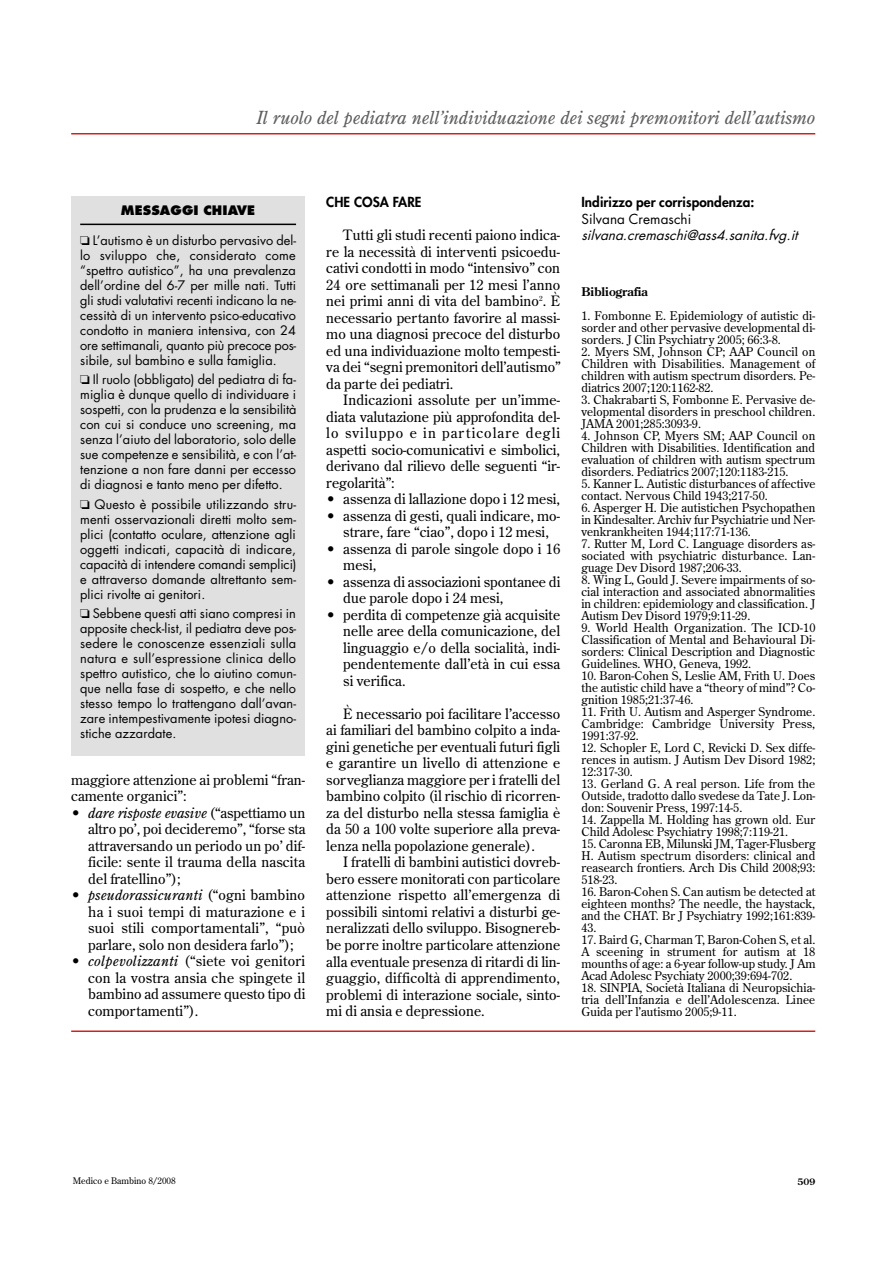
<style>
.page{position:relative;width:891px;height:1262px;background:#fff}
.page>*{position:absolute;margin:0;border:0;box-sizing:border-box;transform-origin:0 0}
.t1{font:italic 18px "Century Old Style";color:#5e5e5e}
.t2{font:14.25px/16.5px "Century Old Style";letter-spacing:.005em;color:#000;text-align:justify}
.t3{font:800 13.5px "Futura";letter-spacing:.005em;color:#000}
.t4{font:italic 13.5px "Futura";color:#000}
.t5{font:13.5px "Futura";letter-spacing:.005em;color:#000}
.t6{font:12.75px/15px "Futura";letter-spacing:.005em;color:#000;text-align:justify}
.t7{font:800 12.75px "Futura";letter-spacing:.01em;color:#000}
.t8{font:12px/12px "Century Old Style";letter-spacing:.005em;color:#000;text-align:justify}
.t9{font:700 12px "Century Old Style";letter-spacing:.005em;color:#000}
.t10{font:9px "Century Old Style";color:#000}
.t11{font:700 9px "Century Old Style";color:#000}
.s1{font-style:italic}
</style>
<div class="page">
<hr style="left:71px;top:133px;width:744px;height:1px;background:#d51f1b">
<div style="left:71px;top:196px;width:234px;height:559px;background:#dfe0df"></div>
<hr style="left:80px;top:224px;width:216px;height:1px;background:#000">
<hr style="left:71px;top:1030px;width:744px;height:2px;background:#d51f1b">
<h1 class="t1" style="left:256px;top:111px;width:561px">Il ruolo del pediatra nell’individuazione dei segni premonitori dell’autismo</h1>
<p class="t7" style="left:121px;top:205px;width:136px">MESSAGGI CHIAVE</p>
<p class="t6" style="left:80px;top:234px;width:217px">❏ L’autismo è un disturbo pervasivo del&shy;lo sviluppo che, considerato come “spettro autistico”, ha una prevalenza dell’ordine del 6-7 per mille nati. Tutti gli studi valutativi recenti indicano la ne&shy;cessità di un intervento psico-educativo condotto in maniera intensiva, con 24 ore settimanali, quanto più precoce pos&shy;sibile, sul bambino e sulla famiglia.</p>
<p class="t6" style="left:80px;top:373px;width:218px">❏ Il ruolo (obbligato) del pediatra di fa&shy;miglia è dunque quello di individuare i sospetti, con la prudenza e la sensibilità con cui si conduce uno screening, ma senza l’aiuto del laboratorio, solo delle sue competenze e sensibilità, e con l’at&shy;tenzione a non fare danni per eccesso di diagnosi e tanto meno per difetto.</p>
<p class="t6" style="left:80px;top:497px;width:218px">❏ Questo è possibile utilizzando stru&shy;menti osservazionali diretti molto sem&shy;plici (contatto oculare, attenzione agli oggetti indicati, capacità di indicare, capacità di intendere comandi semplici) e attraverso domande altrettanto sem&shy;plici rivolte ai genitori.</p>
<p class="t6" style="left:80px;top:607px;width:217px">❏ Sebbene questi atti siano compresi in apposite check-list, il pediatra deve pos&shy;sedere le conoscenze essenziali sulla natura e sull’espressione clinica dello spettro autistico, che lo aiutino comun&shy;que nella fase di sospetto, e che nello stesso tempo lo trattengano dall’avan&shy;zare intempestivamente ipotesi diagno&shy;stiche azzardate.</p>
<p class="t2" style="left:71px;top:772px;width:235px">maggiore attenzione ai problemi “fran&shy;camente organici”:</p>
<p class="t2" style="left:88px;top:805px;width:219px;text-indent:-17px">• <span class="s1">dare risposte evasive</span> (“aspettiamo un altro po’, poi decideremo”, “forse sta attraversando un periodo un po’ dif&shy;ficile: sente il trauma della nascita del fratellino”);</p>
<p class="t2" style="left:88px;top:887px;width:218px;text-indent:-17px">• <span class="s1">pseudorassicuranti</span> (“ogni bambino ha i suoi tempi di maturazione e i suoi stili comportamentali”, “può parlare, solo non desidera farlo”);</p>
<p class="t2" style="left:88px;top:953px;width:219px;text-indent:-17px">• <span class="s1">colpevolizzanti</span> (“siete voi genitori con la vostra ansia che spingete il bambino ad assumere questo tipo di comportamenti”).</p>
<p class="t3" style="left:326px;top:196px;width:97px">CHE COSA FARE</p>
<p class="t2" style="left:326px;top:228px;width:236px;text-indent:17px">Tutti gli studi recenti paiono indica&shy;re la necessità di interventi psicoedu&shy;cativi condotti in modo “intensivo” con 24 ore settimanali per 12 mesi l’anno nei primi anni di vita del bambino<sup>2</sup>. È necessario pertanto favorire al massi&shy;mo una diagnosi precoce del disturbo ed una individuazione molto tempesti&shy;va dei “segni premonitori dell’autismo” da parte dei pediatri.</p>
<p class="t2" style="left:326px;top:393px;width:235px;text-indent:17px">Indicazioni assolute per un’imme&shy;diata valutazione più approfondita del&shy;lo sviluppo e in particolare degli aspetti socio-comunicativi e simbolici, derivano dal rilievo delle seguenti “ir&shy;regolarità”:</p>
<p class="t2" style="left:326px;top:492px;width:235px">• assenza di lallazione dopo i 12 mesi,</p>
<p class="t2" style="left:326px;top:508px;width:235px;text-align:center">• assenza di gesti, quali indicare, mo&shy;strare, fare “ciao”, dopo i 12 mesi,</p>
<p class="t2" style="left:343px;top:541px;width:218px;text-indent:-17px">• assenza di parole singole dopo i 16 mesi,</p>
<p class="t2" style="left:343px;top:574px;width:219px;text-indent:-17px">• assenza di associazioni spontanee di due parole dopo i 24 mesi,</p>
<p class="t2" style="left:343px;top:607px;width:218px;text-indent:-17px">• perdita di competenze già acquisite nelle aree della comunicazione, del linguaggio e/o della socialità, indi&shy;pendentemente dall’età in cui essa si verifica.</p>
<p class="t2" style="left:326px;top:706px;width:235px;text-indent:17px">È necessario poi facilitare l’accesso ai familiari del bambino colpito a inda&shy;gini genetiche per eventuali futuri figli e garantire un livello di attenzione e sorveglianza maggiore per i fratelli del bambino colpito (il rischio di ricorren&shy;za del disturbo nella stessa famiglia è da 50 a 100 volte superiore alla preva&shy;lenza nella popolazione generale).</p>
<p class="t2" style="left:326px;top:855px;width:236px;text-indent:17px">I fratelli di bambini autistici dovreb&shy;bero essere monitorati con particolare attenzione rispetto all’emergenza di possibili sintomi relativi a disturbi ge&shy;neralizzati dello sviluppo. Bisognereb&shy;be porre inoltre particolare attenzione alla eventuale presenza di ritardi di lin&shy;guaggio, difficoltà di apprendimento, problemi di interazione sociale, sinto&shy;mi di ansia e depressione.</p>
<p class="t3" style="left:581px;top:196px;width:174px">Indirizzo per corrispondenza:</p>
<p class="t5" style="left:581px;top:212px;width:111px">Silvana Cremaschi</p>
<p class="t4" style="left:581px;top:229px;width:221px">silvana.cremaschi@ass4.sanita.fvg.it</p>
<p class="t9" style="left:581px;top:286px;width:68px">Bibliografia</p>
<p class="t8" style="left:581px;top:310px;width:235px">1. Fombonne E. Epidemiology of autistic di&shy;sorder and other pervasive developmental di&shy;sorders. J Clin Psychiatry 2005; 66:3-8.</p>
<p class="t8" style="left:581px;top:346px;width:235px">2. Myers SM, Johnson CP; AAP Council on Children with Disabilities. Management of children with autism spectrum disorders. Pe&shy;diatrics 2007;120:1162-82.</p>
<p class="t8" style="left:581px;top:394px;width:235px">3. Chakrabarti S, Fombonne E. Pervasive de&shy;velopmental disorders in preschool children.<br>JAMA 2001;285:3093-9.</p>
<p class="t8" style="left:581px;top:430px;width:235px">4. Johnson CP, Myers SM; AAP Council on Children with Disabilities. Identification and evaluation of children with autism spectrum disorders. Pediatrics 2007;120:1183-215.</p>
<p class="t8" style="left:581px;top:478px;width:235px">5. Kanner L. Autistic disturbances of affective contact. Nervous Child 1943;217-50.</p>
<p class="t8" style="left:581px;top:502px;width:235px">6. Asperger H. Die autistichen Psychopathen in Kindesalter. Archiv fur Psychiatrie und Ner&shy;venkrankheiten 1944;117:71-136.</p>
<p class="t8" style="left:581px;top:538px;width:235px">7. Rutter M, Lord C. Language disorders as&shy;sociated with psychiatric disturbance. Lan&shy;guage Dev Disord 1987;206-33.</p>
<p class="t8" style="left:581px;top:574px;width:235px">8. Wing L, Gould J. Severe impairments of so&shy;cial interaction and associated abnormalities in children: epidemiology and classification. J Autism Dev Disord 1979;9:11-29.</p>
<p class="t8" style="left:581px;top:622px;width:235px">9. World Health Organization. The ICD-10<br>Classification of Mental and Behavioural Di&shy;sorders: Clinical Description and Diagnostic Guidelines. WHO, Geneva, 1992.</p>
<p class="t8" style="left:581px;top:670px;width:235px">10. Baron-Cohen S, Leslie AM, Frith U. Does the autistic child have a “theory of mind”? Co&shy;gnition 1985;21:37-46.</p>
<p class="t8" style="left:581px;top:706px;width:235px">11. Frith U. Autism and Asperger Syndrome.<br>Cambridge: Cambridge University Press, 1991:37-92.</p>
<p class="t8" style="left:581px;top:742px;width:235px">12. Schopler E, Lord C, Revicki D. Sex diffe&shy;rences in autism. J Autism Dev Disord 1982; 12:317-30.</p>
<p class="t8" style="left:581px;top:778px;width:235px">13. Gerland G. A real person. Life from the Outside, tradotto dallo svedese da Tate J. Lon&shy;don: Souvenir Press, 1997:14-5.</p>
<p class="t8" style="left:581px;top:814px;width:235px">14. Zappella M. Holding has grown old. Eur<br>Child Adolesc Psychiatry 1998;7:119-21.</p>
<p class="t8" style="left:581px;top:838px;width:236px">15. Caronna EB, Milunski JM, Tager-Flusberg H. Autism spectrum disorders: clinical and reasearch frontiers. Arch Dis Child 2008;93:<br>518-23.</p>
<p class="t8" style="left:581px;top:886px;width:236px">16. Baron-Cohen S. Can autism be detected at eighteen months? The needle, the haystack, and the CHAT. Br J Psychiatry 1992;161:839- 43.</p>
<p class="t8" style="left:581px;top:934px;width:236px">17. Baird G, Charman T, Baron-Cohen S, et al.<br>A sceening in strument for autism at 18 mounths of age: a 6-year follow-up study. J Am Acad Adolesc Psychiaty 2000;39:694-702.</p>
<p class="t8" style="left:581px;top:982px;width:235px">18. SINPIA, Società Italiana di Neuropsichia&shy;tria dell’Infanzia e dell’Adolescenza. Linee Guida per l’autismo 2005;9-11.</p>
<p class="t10" style="left:73px;top:1176px;width:104px">Medico e Bambino 8/2008</p>
<p class="t11" style="left:798px;top:1178px;width:19px">509</p>
</div>
